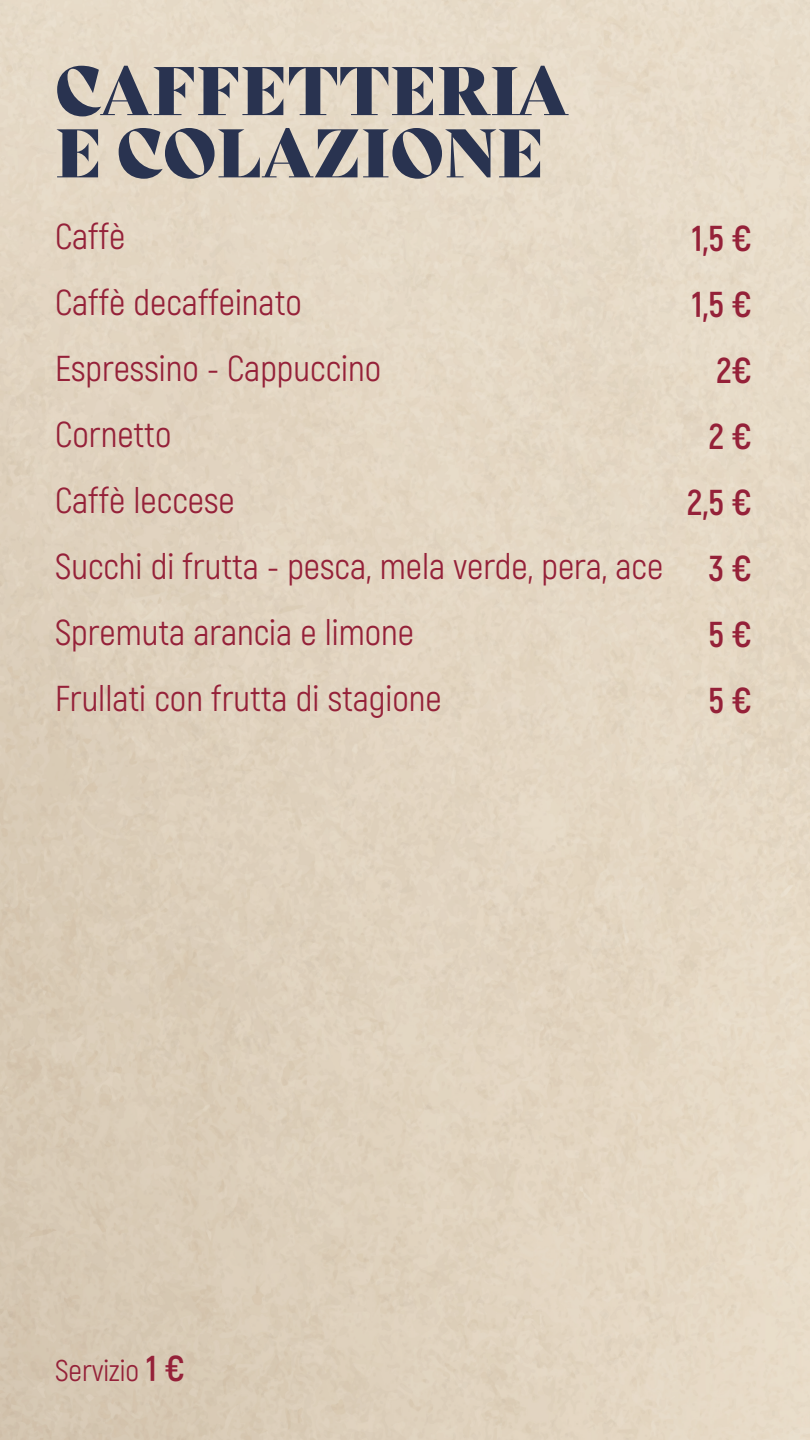
<style>
.page{position:relative;width:810px;height:1440px;background:#fff}
.page>*{position:absolute;margin:0;border:0;box-sizing:border-box;transform-origin:0 0}
.t1{font:66.75px/62.2px "Bely Display";color:#293350}
.t2{font:36px/66px "Akrobat";color:#952139}
.t3{font:700 36px/66px "Akrobat";color:#952139;text-align:right}
.t4{font:30px "Akrobat";color:#952139}
.s1{font-weight:700;font-size:36px}
</style>
<div class="page">
<h1 class="t1" style="left:55px;top:54px;width:515px">CAFFETTERIA<br>E COLAZIONE</h1>
<p class="t2" style="left:55px;top:204px;width:610px">Caffè<br>Caffè decaffeinato<br>Espressino - Cappuccino<br>Cornetto<br>Caffè leccese<br>Succhi di frutta - pesca, mela verde, pera, ace<br>Spremuta arancia e limone<br>Frullati con frutta di stagione</p>
<p class="t3" style="left:687px;top:205px;width:66px">1,5 €<br>1,5 €<br>2€<br>2 €<br>2,5 €<br>3 €<br>5 €<br>5 €</p>
<p class="t4" style="left:55px;top:1353px;width:131px">Servizio <span class="s1">1 €</span></p>
</div>
